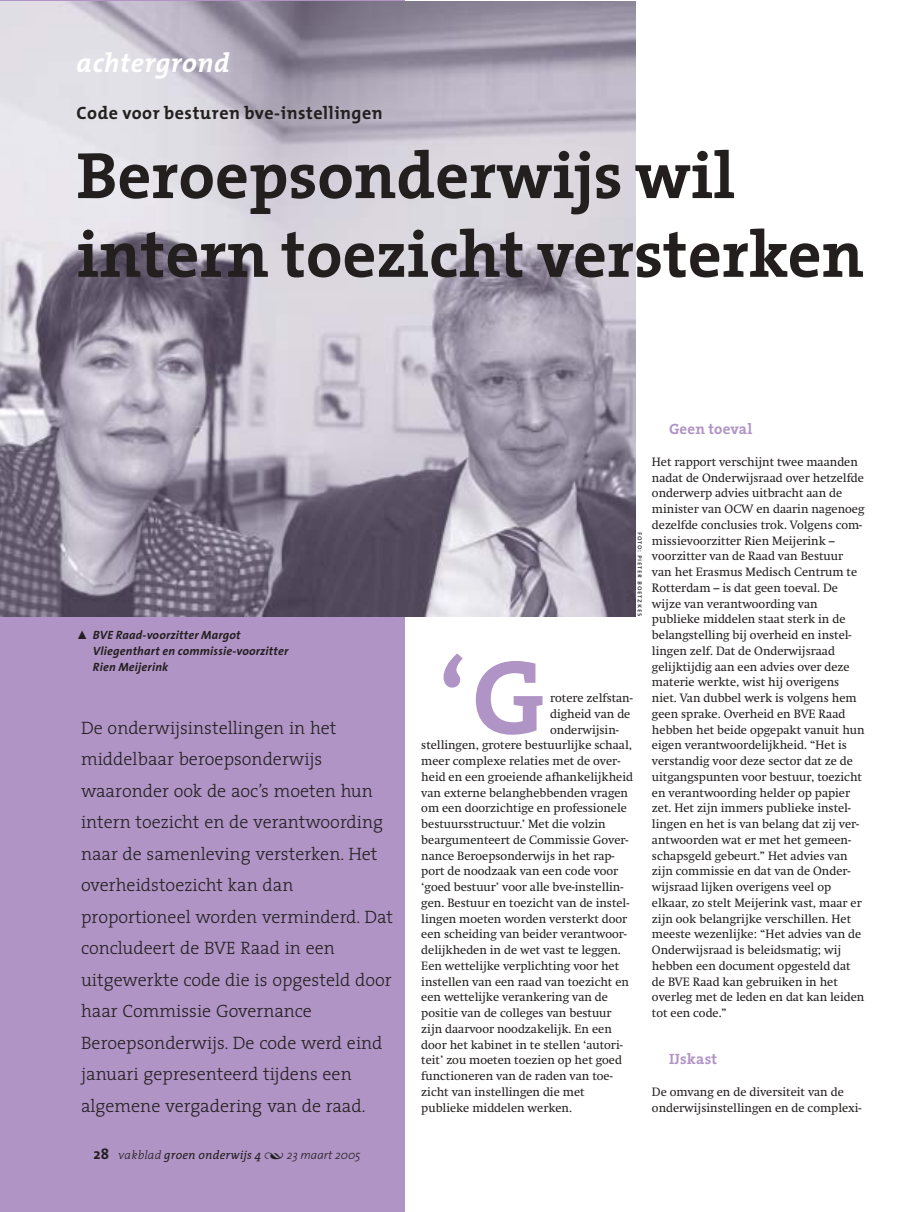
<style>
.page{position:relative;width:915px;height:1212px;background:#fff}
.page>*{position:absolute;margin:0;border:0;box-sizing:border-box;transform-origin:0 0}
.t1{font:700 106.05px "The Serif";color:#b194c6}
.t2{font:700 66px/78.8px "The Serif";color:#231f1f}
.t3{font:italic 700 27px "The Mix";letter-spacing:.025em;color:#fff}
.t4{font:300 18px/31.5px "The Serif";color:#231f1f}
.t5{font:700 18px "The Mix";letter-spacing:.03em;color:#231f1f}
.t6{font:700 15px "The Serif";letter-spacing:.015em;color:#b194c6}
.t7{font:12px/15.8px "Swift Special";color:#231f1f}
.t8{font:italic 700 12px/15.8px "The Sans";letter-spacing:.015em;color:#231f1f}
.t9{font:italic 12px "The Serif";letter-spacing:.015em;color:#231f1f}
.t10{font:7.5px "The Sans Caps";letter-spacing:.1em;color:#231f1f}
.s1{font-family:"The Sans Bold Expert";font-weight:400;font-style:normal}
.s2{font-family:"The Sans";font-weight:700;font-style:normal;font-size:15px}
.s3{font-weight:300}
.s4{font-family:"The Serif Extra Light Expert";font-style:normal}
.s5{font-family:"The Sans";font-weight:300}
</style>
<div class="page">
<div style="left:0;top:0;width:404px;height:1212px;background:#b194c6"></div>
<img style="left:0;top:2px;width:634px;height:614px">
<h3 class="t3" style="left:77px;top:52px;width:154px">achtergrond</h3>
<h3 class="t5" style="left:77px;top:107px;width:307px">Code voor besturen bve-instellingen</h3>
<h2 class="t2" style="left:77px;top:143px;width:788px">Beroepsonderwijs wil intern toezicht versterken</h2>
<p class="t8" style="left:93px;top:628px;width:197px;text-indent:-16px"><span class="s1">˚</span> BVE Raad-voorzitter Margot<br>Vliegenthart en commissie-voorzitter<br>Rien Meijerink</p>
<p class="t4" style="left:81px;top:714px;width:313px">De onderwijsinstellingen in het middelbaar beroepsonderwijs waaronder ook de aoc’s moeten hun intern toezicht en de verantwoording naar de samenleving versterken. Het overheidstoezicht kan dan proportioneel worden verminderd. Dat concludeert de BVE Raad in een uitgewerkte code die is opgesteld door haar Commissie Governance Beroepsonderwijs. De code werd eind januari gepresenteerd tijdens een algemene vergadering van de raad.</p>
<p class="t9" style="left:94px;top:1150px;width:268px"><span class="s2">28</span> <span class="s3">vakblad</span> groen onderwijs 4 <span class="s4">Œ</span> <span class="s5">23 maart 2005</span></p>
<p class="t10" style="left:644px;top:532px;width:86px;rotate:90deg">foto: pieter boetzkes</p>
<h1 class="t1" style="left:438px;top:660px;width:108px">‘G</h1>
<p class="t7" style="left:550px;top:691px;width:84px">rotere zelfstan-</p>
<p class="t7" style="left:550px;top:707px;width:82px">digheid van de</p>
<p class="t7" style="left:550px;top:723px;width:70px">onderwijsin-</p>
<p class="t7" style="left:421px;top:739px;width:212px">stellingen, grotere bestuurlijke schaal,</p>
<p class="t7" style="left:421px;top:754px;width:200px">meer complexe relaties met de over-</p>
<p class="t7" style="left:421px;top:770px;width:213px">heid en een groeiende afhankelijkheid</p>
<p class="t7" style="left:421px;top:786px;width:208px">van externe belanghebbenden vragen</p>
<p class="t7" style="left:421px;top:802px;width:207px">om een doorzichtige en professionele</p>
<p class="t7" style="left:421px;top:817px;width:186px">bestuursstructuur.’ Met die volzin</p>
<p class="t7" style="left:421px;top:833px;width:209px">beargumenteert de Commissie Gover-</p>
<p class="t7" style="left:421px;top:849px;width:195px">nance Beroepsonderwijs in het rap-</p>
<p class="t7" style="left:421px;top:865px;width:198px">port de noodzaak van een code voor</p>
<p class="t7" style="left:421px;top:880px;width:203px">‘goed bestuur’ voor alle bve-instellin-</p>
<p class="t7" style="left:421px;top:896px;width:209px">gen. Bestuur en toezicht van de instel-</p>
<p class="t7" style="left:421px;top:912px;width:207px">lingen moeten worden versterkt door</p>
<p class="t7" style="left:421px;top:928px;width:207px">een scheiding van beider verantwoor-</p>
<p class="t7" style="left:421px;top:943px;width:201px">delijkheden in de wet vast te leggen.</p>
<p class="t7" style="left:421px;top:959px;width:199px">Een wettelijke verplichting voor het</p>
<p class="t7" style="left:421px;top:975px;width:209px">instellen van een raad van toezicht en</p>
<p class="t7" style="left:421px;top:991px;width:188px">een wettelijke verankering van de</p>
<p class="t7" style="left:421px;top:1006px;width:192px">positie van de colleges van bestuur</p>
<p class="t7" style="left:421px;top:1022px;width:192px">zijn daarvoor noodzakelijk. En een</p>
<p class="t7" style="left:421px;top:1038px;width:203px">door het kabinet in te stellen ‘autori-</p>
<p class="t7" style="left:421px;top:1054px;width:202px">teit’ zou moeten toezien op het goed</p>
<p class="t7" style="left:421px;top:1069px;width:193px">functioneren van de raden van toe-</p>
<p class="t7" style="left:421px;top:1085px;width:165px">zicht van instellingen die met</p>
<p class="t7" style="left:421px;top:1101px;width:152px">publieke middelen werken.</p>
<p class="t6" style="left:668px;top:424px;width:85px">Geen toeval</p>
<p class="t7" style="left:651px;top:455px;width:214px">Het rapport verschijnt twee maanden nadat de Onderwijsraad over hetzelfde onderwerp advies uitbracht aan de minister van OCW en daarin nagenoeg dezelfde conclusies trok. Volgens com&shy;missievoorzitter Rien Meijerink – voorzitter van de Raad van Bestuur van het Erasmus Medisch Centrum te Rotterdam – is dat geen toeval. De wijze van verantwoording van publieke middelen staat sterk in de belangstelling bij overheid en instel&shy;lingen zelf. Dat de Onderwijsraad gelijktijdig aan een advies over deze materie werkte, wist hij overigens niet. Van dubbel werk is volgens hem geen sprake. Overheid en BVE Raad hebben het beide opgepakt vanuit hun eigen verantwoordelijkheid. “Het is verstandig voor deze sector dat ze de uitgangspunten voor bestuur, toezicht en verantwoording helder op papier zet. Het zijn immers publieke instel&shy;lingen en het is van belang dat zij ver&shy;antwoorden wat er met het gemeen&shy;schapsgeld gebeurt.” Het advies van zijn commissie en dat van de Onder&shy;wijsraad lijken overigens veel op elkaar, zo stelt Meijerink vast, maar er zijn ook belangrijke verschillen. Het meeste wezenlijke: “Het advies van de Onderwijsraad is beleidsmatig; wij hebben een document opgesteld dat de BVE Raad kan gebruiken in het overleg met de leden en dat kan leiden tot een code.”</p>
<p class="t6" style="left:668px;top:1054px;width:50px">IJskast</p>
<p class="t7" style="left:651px;top:1085px;width:211px">De omvang en de diversiteit van de onderwijsinstellingen en de complexi-</p>
</div>
